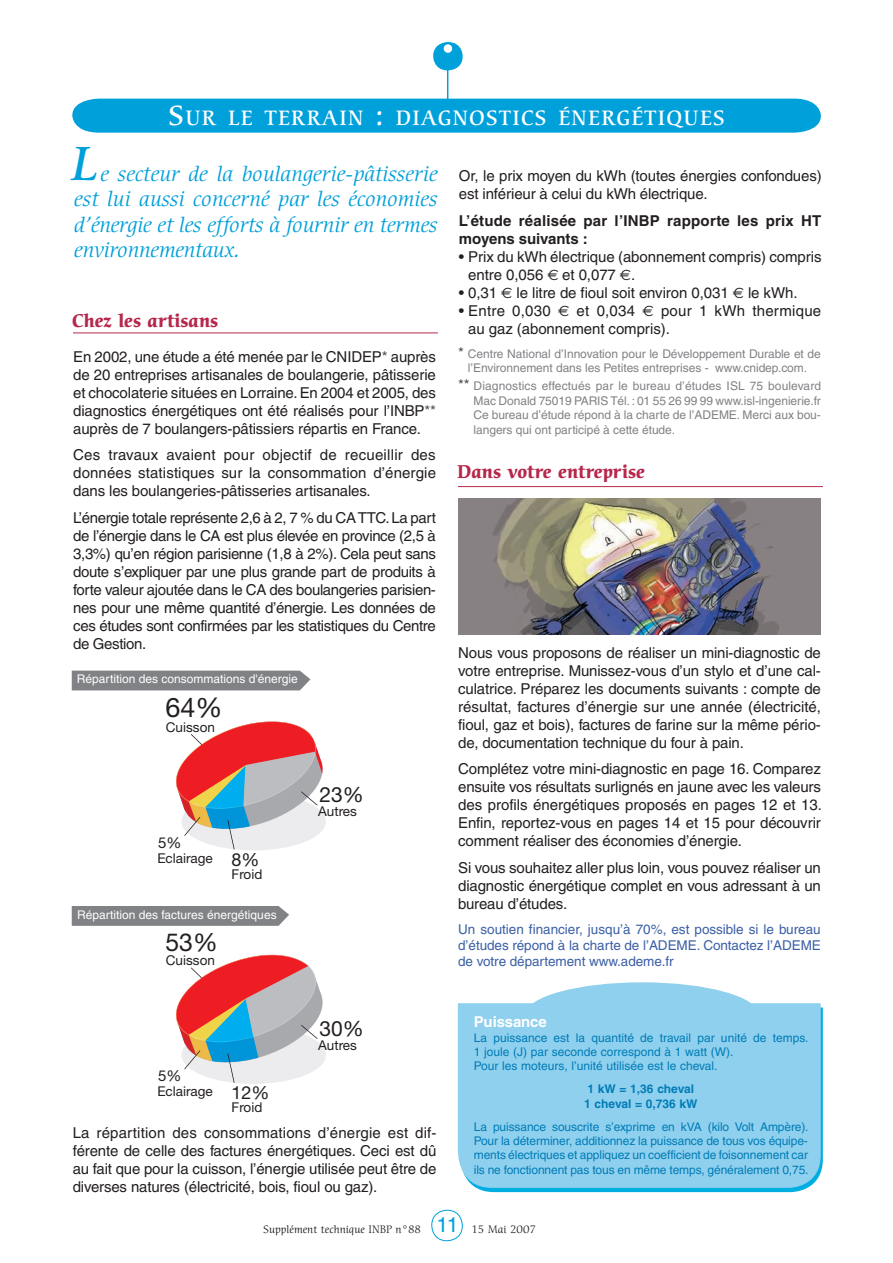
<style>
.page{position:relative;width:893px;height:1263px;background:#fff}
.page>*{position:absolute;margin:0;border:0;box-sizing:border-box;transform-origin:0 0}
.t1{font:italic 500 46.5px "Cerigo";color:#00a0da}
.t2{font:27px "Helvetica Neue";color:#231f20}
.t3{font:24.75px "Helvetica Neue";color:#231f20}
.t4{font:italic 21px/25.2px "Cerigo";letter-spacing:-.005em;color:#00a0da;text-align:justify}
.t5{font:21px "Helvetica Neue";color:#231f20}
.t6{font:21px "Helvetica";color:#00a0da}
.t7{font:500 20.25px "Cerigo";letter-spacing:.065em;color:#fff}
.t8{font:700 18px "Cerigo";color:#b6274b}
.t9{font:18px "Helvetica Neue";color:#231f20}
.t10{font:15px/18px "Helvetica";letter-spacing:-.01em;color:#231f20;text-align:justify}
.t11{font:15px/18px "Helvetica";letter-spacing:.015em;color:#231f20}
.t12{font:700 15px/18px "Helvetica";letter-spacing:.015em;color:#231f20}
.t13{font:700 15px "Helvetica";letter-spacing:-.01em;color:#fff}
.t14{font:15px "Helvetica Neue";color:#231f20}
.t15{font:13.5px/16.2px "Helvetica";letter-spacing:-.005em;color:#3b5fa6;text-align:justify}
.t16{font:13.5px "Helvetica Neue";color:#231f20}
.t17{font:12px/14.4px "Helvetica";color:#007cb6}
.t18{font:12px/14.4px "Helvetica";letter-spacing:-.005em;color:#808285;text-align:center}
.t19{font:12px "Helvetica";color:#fff}
.t20{font:700 12px/14.4px "Helvetica";color:#007cb6}
.t21{font:10.5px "Cerigo";color:#231f20}
.s1{font-size:27px}
.s2{color:#4b4c4d}
.s3{font-family:"Euro Sans"}
.s4{font-size:15px;color:#4b4c4d}
</style>
<div class="page">
<svg style="left:433px;top:42px;width:30px;height:28px"></svg>
<hr style="left:447px;top:70px;width:1px;height:30px;background:#00a0da">
<div style="left:444px;top:44px;width:8px;height:9px;background:#fff;border-radius:50%"></div>
<div style="left:72px;top:99px;width:749px;height:34px;background:#00a0da"></div>
<svg style="left:431px;top:1209px;width:32px;height:32px"></svg>
<hr style="left:73px;top:332px;width:365px;height:1px;background:#b6274b">
<hr style="left:458px;top:486px;width:365px;height:1px;background:#b6274b">
<svg style="left:476px;top:1007px;width:347px;height:185px;background:#19b6e3"></svg>
<div style="left:525px;top:982px;width:233px;height:65px;background:#8fd0ee;border-radius:50%"></div>
<div style="left:457px;top:1003px;width:364px;height:185px;background:#8fd0ee"></div>
<svg style="left:176px;top:721px;width:150px;height:129px"></svg>
<div style="left:72px;top:671px;width:238px;height:19px;background:#808285"></div>
<svg style="left:176px;top:954px;width:150px;height:130px"></svg>
<svg style="left:72px;top:906px;width:217px;height:20px;background:#838588"></svg>
<img style="left:459px;top:499px;width:362px;height:136px">
<h3 class="t7" style="left:169px;top:107px;width:557px"><span class="s1">S</span>UR LE TERRAIN <span class="s1">:</span> DIAGNOSTICS ÉNERGÉTIQUES</h3>
<h1 class="t1" style="left:71px;top:137px;width:27px">L</h1>
<h3 class="t4" style="left:74px;top:162px;width:365px;text-indent:26px">e secteur de la boulangerie-pâtisserie est lui aussi concerné par les économies d’énergie et les efforts à fournir en termes environnementaux.</h3>
<p class="t8" style="left:72px;top:310px;width:147px">Chez les artisans</p>
<p class="t10" style="left:73px;top:347px;width:364px">En 2002, une étude a été menée par le CNIDEP<span class="s2">*</span> auprès de 20 entreprises artisanales de boulangerie, pâtisserie et chocolaterie situées en Lorraine. En 2004 et 2005, des diagnostics énergétiques ont été réalisés pour l’INBP<span class="s2">** </span>auprès de 7 boulangers-pâtissiers répartis en France.</p>
<p class="t10" style="left:73px;top:446px;width:364px">Ces travaux avaient pour objectif de recueillir des données statistiques sur la consommation d’énergie dans les boulangeries-pâtisseries artisanales.</p>
<p class="t10" style="left:73px;top:508px;width:364px">L’énergie totale représente 2,6 à 2, 7 % du CA TTC. La part de l’énergie dans le CA est plus élevée en province (2,5 à 3,3%) qu’en région parisienne (1,8 à 2%). Cela peut sans doute s’expliquer par une plus grande part de produits à forte valeur ajoutée dans le CA des boulangeries parisien&shy;nes pour une même quantité d’énergie. Les données de ces études sont confirmées par les statistiques du Centre de Gestion.</p>
<p class="t19" style="left:77px;top:672px;width:222px">Répartition des consommations d'énergie</p>
<h2 class="t2" style="left:166px;top:692px;width:59px">64%</h2>
<p class="t16" style="left:166px;top:719px;width:51px">Cuisson</p>
<p class="t14" style="left:158px;top:833px;width:25px">5%</p>
<p class="t16" style="left:157px;top:850px;width:57px">Eclairage</p>
<p class="t9" style="left:232px;top:848px;width:30px">8%</p>
<p class="t16" style="left:232px;top:866px;width:32px">Froid</p>
<p class="t19" style="left:77px;top:907px;width:201px">Répartition des factures énergétiques</p>
<h3 class="t3" style="left:166px;top:927px;width:54px">53%</h3>
<p class="t16" style="left:166px;top:952px;width:51px">Cuisson</p>
<p class="t14" style="left:158px;top:1067px;width:25px">5%</p>
<p class="t16" style="left:157px;top:1083px;width:57px">Eclairage</p>
<p class="t9" style="left:232px;top:1082px;width:40px">12%</p>
<p class="t16" style="left:232px;top:1099px;width:32px">Froid</p>
<h3 class="t5" style="left:319px;top:782px;width:46px">23%</h3>
<p class="t16" style="left:318px;top:803px;width:40px">Autres</p>
<h3 class="t5" style="left:319px;top:1016px;width:46px">30%</h3>
<p class="t16" style="left:318px;top:1037px;width:40px">Autres</p>
<p class="t10" style="left:73px;top:1123px;width:365px">La répartition des consommations d’énergie est dif&shy;férente de celle des factures énergétiques. Ceci est dû au fait que pour la cuisson, l’énergie utilisée peut être de diverses natures (électricité, bois, fioul ou gaz).</p>
<p class="t10" style="left:459px;top:167px;width:364px">Or, le prix moyen du kWh (toutes énergies confondues) est inférieur à celui du kWh électrique.</p>
<p class="t12" style="left:459px;top:211px;width:364px">L’étude réalisée par l’INBP rapporte les prix HT moyens suivants :</p>
<p class="t10" style="left:468px;top:248px;width:355px;text-indent:-9px">• Prix du kWh électrique (abonnement compris) compris entre 0,056 <span class="s3">€</span> et 0,077 <span class="s3">€</span>.</p>
<p class="t10" style="left:459px;top:284px;width:340px">• 0,31 <span class="s3">€</span> le litre de fioul soit environ 0,031 <span class="s3">€</span> le kWh.</p>
<p class="t11" style="left:468px;top:302px;width:355px;text-indent:-9px">• Entre 0,030 <span class="s3">€</span> et 0,034 <span class="s3">€</span> pour 1 kWh thermique au gaz (abonnement compris).</p>
<p class="t18" style="left:458px;top:346px;width:364px"><span class="s4">*</span> Centre National d’Innovation pour le Développement Durable et de l’Environnement dans les Petites entreprises - www.cnidep.com.</p>
<p class="t18" style="left:474px;top:379px;width:349px;text-align:justify;text-indent:-15px"><span class="s4">**</span> Diagnostics effectués par le bureau d’études ISL 75 boulevard Mac Donald 75019 PARIS Tél. : 01 55 26 99 99 www.isl-ingenierie.fr Ce bureau d’étude répond à la charte de l’ADEME. Merci aux bou&shy;langers qui ont participé à cette étude.</p>
<p class="t8" style="left:457px;top:461px;width:189px">Dans votre entreprise</p>
<p class="t10" style="left:458px;top:644px;width:364px">Nous vous proposons de réaliser un mini-diagnostic de votre entreprise. Munissez-vous d’un stylo et d’une cal&shy;culatrice. Préparez les documents suivants : compte de résultat, factures d’énergie sur une année (électricité, fioul, gaz et bois), factures de farine sur la même pério&shy;de, documentation technique du four à pain.</p>
<p class="t10" style="left:458px;top:760px;width:365px">Complétez votre mini-diagnostic en page 16. Comparez ensuite vos résultats surlignés en jaune avec les valeurs des profils énergétiques proposés en pages 12 et 13.<br>Enfin, reportez-vous en pages 14 et 15 pour découvrir comment réaliser des économies d’énergie.</p>
<p class="t10" style="left:458px;top:859px;width:364px">Si vous souhaitez aller plus loin, vous pouvez réaliser un diagnostic énergétique complet en vous adressant à un bureau d’études.</p>
<p class="t15" style="left:458px;top:921px;width:364px">Un soutien financier, jusqu’à 70%, est possible si le bureau d’études répond à la charte de l’ADEME. Contactez l’ADEME de votre département www.ademe.fr</p>
<p class="t13" style="left:474px;top:1013px;width:75px">Puissance</p>
<p class="t17" style="left:474px;top:1030px;width:336px">La puissance est la quantité de travail par unité de temps.<br>1 joule (J) par seconde correspond à 1 watt (W).<br>Pour les moteurs, l’unité utilisée est le cheval.</p>
<p class="t20" style="left:584px;top:1081px;width:115px">1 kW = 1,36 cheval<br>1 cheval = 0,736 kW</p>
<p class="t17" style="left:474px;top:1119px;width:336px;text-align:justify">La puissance souscrite s’exprime en kVA (kilo Volt Ampère).<br>Pour la déterminer, additionnez la puissance de tous vos équipe&shy;ments électriques et appliquez un coefficient de foisonnement car ils ne fonctionnent pas tous en même temps, généralement 0,75.</p>
<h3 class="t6" style="left:436px;top:1213px;width:24px">11</h3>
<p class="t21" style="left:263px;top:1223px;width:159px">Supplément technique INBP n°88</p>
<p class="t21" style="left:471px;top:1223px;width:66px">15 Mai 2007</p>
</div>
